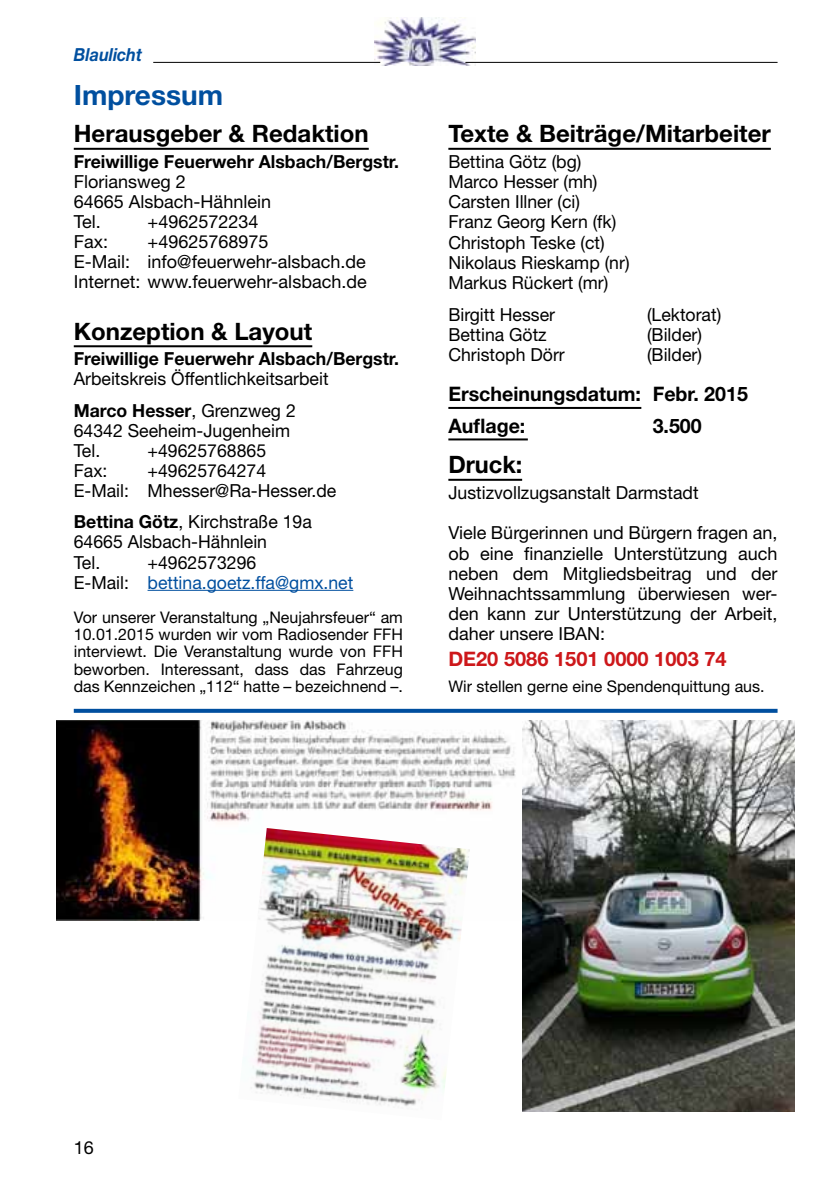
<style>
.page{position:relative;width:840px;height:1191px;background:#fff}
.page>*{position:absolute;margin:0;border:0;box-sizing:border-box;transform-origin:0 0}
.t1{font:700 28px "Helvetica Neue";color:#004f9f}
.t2{font:700 24px "Helvetica Neue";color:#000}
.t3{font:700 20px/31.6px "Helvetica Neue";color:#000}
.t4{font:700 20px "Helvetica Neue";color:#cd171a}
.t5{font:18px/20.2px "Helvetica Neue";color:#000}
.t6{font:700 18px "Helvetica Neue";color:#000}
.t7{font:18px/20px "Helvetica Neue";color:#004f9f}
.t8{font:italic 700 18px "Helvetica Neue";color:#004f9f;scale:.9 1}
.t9{font:16px/17.2px "Helvetica Neue";color:#000;text-align:justify}
.s1{font-weight:700}
.s2{color:#000}
</style>
<div class="page">
<img style="left:374px;top:17px;width:101px;height:49px">
<hr style="left:153px;top:62px;width:227px;height:1px;background:#000">
<hr style="left:465px;top:62px;width:312px;height:1px;background:#000">
<hr style="left:74px;top:148px;width:294px;height:2px;background:#000">
<hr style="left:74px;top:345px;width:238px;height:2px;background:#000">
<hr style="left:147px;top:590px;width:206px;height:1px;background:#004f9f">
<svg style="left:74px;top:709px;width:703px;height:4px;background:#0a56a2"></svg>
<hr style="left:448px;top:148px;width:322px;height:2px;background:#000">
<hr style="left:448px;top:407px;width:193px;height:2px;background:#000">
<hr style="left:448px;top:438px;width:79px;height:2px;background:#000">
<hr style="left:448px;top:479px;width:74px;height:2px;background:#000">
<img style="left:57px;top:720px;width:459px;height:201px">
<img style="left:238px;top:828px;width:231px;height:279px">
<img style="left:522px;top:720px;width:272px;height:391px">
<p class="t8" style="left:74px;top:43px;width:77px">Blaulicht</p>
<h1 class="t1" style="left:74px;top:78px;width:151px">Impressum</h1>
<h2 class="t2" style="left:74px;top:119px;width:296px">Herausgeber &amp; Redaktion</h2>
<p class="t6" style="left:74px;top:150px;width:326px">Freiwillige Feuerwehr Alsbach/Bergstr.</p>
<p class="t5" style="left:74px;top:171px;width:199px">Floriansweg 2<br>64665 Alsbach-Hähnlein<br>Tel.</p>
<p class="t5" style="left:147px;top:211px;width:112px">+4962572234</p>
<p class="t5" style="left:74px;top:231px;width:36px">Fax:</p>
<p class="t5" style="left:74px;top:231px;width:294px;text-indent:74px">+49625768975<br>E-Mail: info@feuerwehr-alsbach.de<br>Internet: www.feuerwehr-alsbach.de</p>
<h2 class="t2" style="left:74px;top:316px;width:240px">Konzeption &amp; Layout</h2>
<p class="t6" style="left:74px;top:348px;width:326px">Freiwillige Feuerwehr Alsbach/Bergstr.</p>
<p class="t5" style="left:74px;top:363px;width:256px;line-height:31.4px">Arbeitskreis Öffentlichkeitsarbeit<br><span class="s1">Marco Hesser</span>, Grenzweg 2</p>
<p class="t5" style="left:74px;top:420px;width:218px">64342 Seeheim-Jugenheim<br>Tel.</p>
<p class="t5" style="left:147px;top:440px;width:120px">+49625768865</p>
<p class="t5" style="left:74px;top:460px;width:35px">Fax:</p>
<p class="t5" style="left:74px;top:460px;width:264px;text-align:center">+49625764274<br>E-Mail: Mhesser@Ra-Hesser.de</p>
<p class="t5" style="left:74px;top:512px;width:239px"><span class="s1">Bettina Götz</span>, Kirchstraße 19a<br>64665 Alsbach-Hähnlein<br>Tel.</p>
<p class="t7" style="left:74px;top:552px;width:281px;text-indent:74px"><span class="s2">+4962573296<br>E-Mail:</span> bettina.goetz.ffa@gmx.net</p>
<p class="t9" style="left:74px;top:608px;width:330px">Vor unserer Veranstaltung „Neujahrsfeuer“ am 10.01.2015 wurden wir vom Radiosender FFH interviewt. Die Veranstaltung wurde von FFH beworben. Interessant, dass das Fahrzeug das Kennzeichen „112“ hatte – bezeichnend –.</p>
<h2 class="t2" style="left:448px;top:119px;width:324px">Texte &amp; Beiträge/Mitarbeiter</h2>
<p class="t5" style="left:448px;top:151px;width:183px">Bettina Götz (bg)<br>Marco Hesser (mh)<br>Carsten Illner (ci)<br>Franz Georg Kern (fk)<br>Christoph Teske (ct)<br>Nikolaus Rieskamp (nr)<br>Markus Rückert (mr)</p>
<p class="t5" style="left:448px;top:304px;width:108px">Birgitt Hesser</p>
<p class="t5" style="left:646px;top:304px;width:76px">(Lektorat)</p>
<p class="t5" style="left:448px;top:324px;width:100px">Bettina Götz</p>
<p class="t5" style="left:646px;top:324px;width:56px">(Bilder)</p>
<p class="t5" style="left:448px;top:344px;width:118px">Christoph Dörr</p>
<p class="t5" style="left:646px;top:344px;width:56px">(Bilder)</p>
<p class="t3" style="left:448px;top:378px;width:301px">Erscheinungsdatum: Febr. 2015<br>Auflage:</p>
<p class="t3" style="left:652px;top:409px;width:51px">3.500</p>
<h2 class="t2" style="left:448px;top:450px;width:76px">Druck:</h2>
<p class="t5" style="left:448px;top:482px;width:251px">Justizvollzugsanstalt Darmstadt</p>
<p class="t5" style="left:448px;top:522px;width:330px;text-align:justify">Viele Bürgerinnen und Bürgern fragen an, ob eine finanzielle Unterstützung auch neben dem Mitgliedsbeitrag und der Weihnachtssammlung überwiesen wer&shy;den kann zur Unterstützung der Arbeit, daher unsere IBAN:</p>
<p class="t4" style="left:448px;top:646px;width:279px">DE20 5086 1501 0000 1003 74</p>
<p class="t9" style="left:448px;top:677px;width:317px">Wir stellen gerne eine Spendenquittung aus.</p>
<p class="t5" style="left:74px;top:1137px;width:22px">16</p>
</div>
